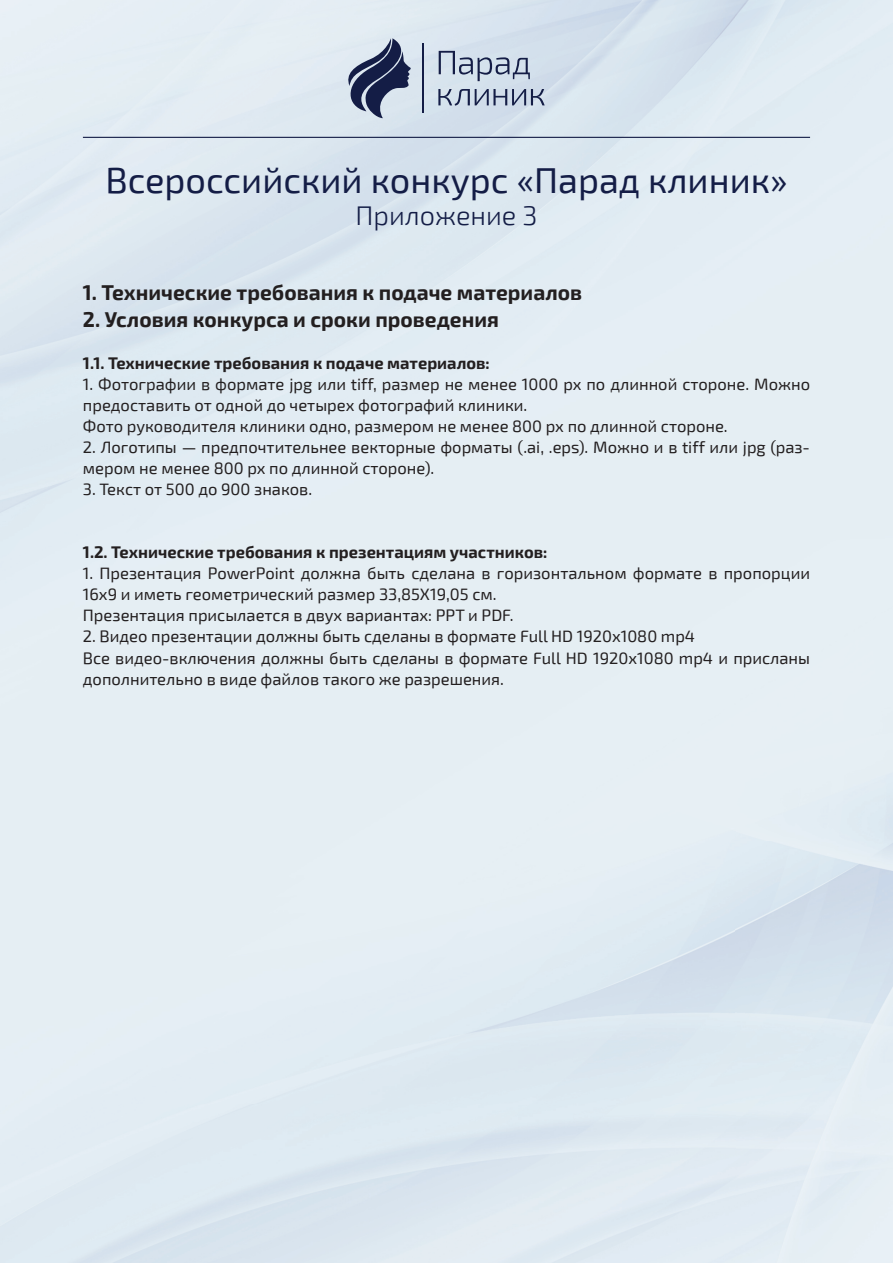
<style>
.page{position:relative;width:893px;height:1263px;background:#fff}
.page>*{position:absolute;margin:0;border:0;box-sizing:border-box;transform-origin:0 0}
.t1{font:36px "Exo 2";color:#141d46}
.t2{font:300 27px "Exo 2";color:#141d46}
.t3{font:700 21px "Exo 2";color:#231f20}
.t4{font:16.5px/21px "Exo 2";color:#231f20}
.t5{font:700 16.5px "Exo 2";color:#231f20}
</style>
<div class="page">
<svg style="left:345px;top:38px;width:66px;height:80px;background:#838da4"></svg>
<hr style="left:422px;top:43px;width:2px;height:70px;background:#141d46">
<svg style="left:439px;top:51px;width:91px;height:30px;background:#adb9ca"></svg>
<svg style="left:438px;top:89px;width:107px;height:17px;background:#9ca8bc"></svg>
<hr style="left:83px;top:137px;width:727px;height:1px;background:#141d46">
<h1 class="t1" style="left:105px;top:159px;width:684px">Всероссийский конкурс «Парад клиник»</h1>
<h2 class="t2" style="left:356px;top:200px;width:183px">Приложение 3</h2>
<p class="t3" style="left:83px;top:280px;width:501px">1. Технические требования к подаче материалов</p>
<p class="t3" style="left:83px;top:307px;width:418px">2. Условия конкурса и сроки проведения</p>
<p class="t5" style="left:83px;top:354px;width:408px">1.1. Технические требования к подаче материалов:</p>
<p class="t4" style="left:83px;top:374px;width:729px">1. Фотографии в формате jpg или tiff, размер не менее 1000 px по длинной стороне. Можно предоставить от одной до четырех фотографий клиники.<br>Фото руководителя клиники одно, размером не менее 800 px по длинной стороне.</p>
<p class="t4" style="left:83px;top:437px;width:729px">2. Логотипы — предпочтительнее векторные форматы (.ai, .eps). Можно и в tiff или jpg (раз&shy;мером не менее 800 px по длинной стороне).</p>
<p class="t4" style="left:83px;top:479px;width:231px">3. Текст от 500 до 900 знаков.</p>
<p class="t5" style="left:83px;top:543px;width:466px">1.2. Технические требования к презентациям участников:</p>
<p class="t4" style="left:83px;top:563px;width:729px">1. Презентация PowerPoint должна быть сделана в горизонтальном формате в пропорции<br>16х9 и иметь геометрический размер 33,85Х19,05 см.<br>Презентация присылается в двух вариантах: PPT и PDF.</p>
<p class="t4" style="left:83px;top:626px;width:729px">2. Видео презентации должны быть сделаны в формате Full HD 1920x1080 mp4<br>Все видео-включения должны быть сделаны в формате Full HD 1920x1080 mp4 и присланы дополнительно в виде фай лов такого же разрешения.</p>
</div>
